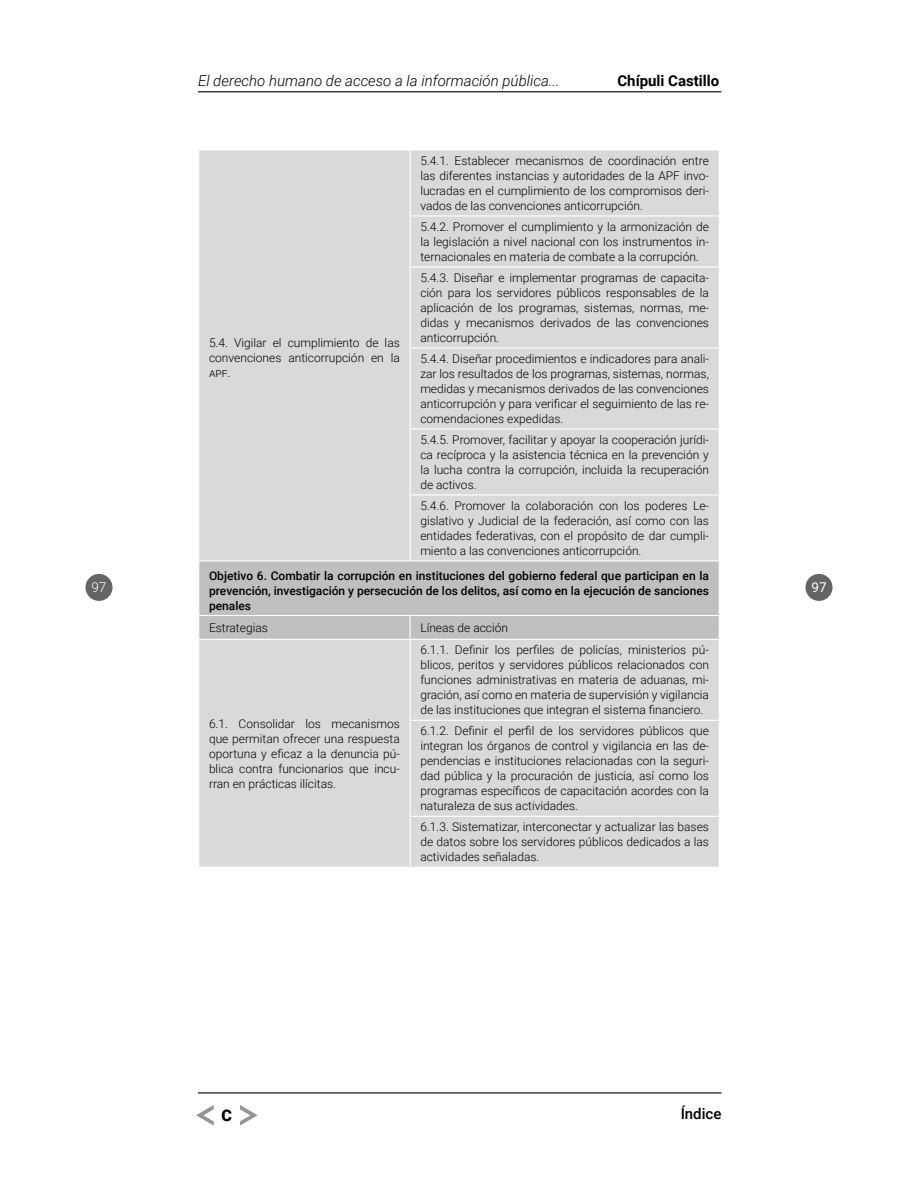
<style>
.page{position:relative;width:918px;height:1188px;background:#fff}
.page>*{position:absolute;margin:0;border:0;box-sizing:border-box;transform-origin:0 0}
.t1{font:900 16.05px "Roboto";color:#000}
.t2{font:italic 300 15px "Roboto";color:#000}
.t3{font:700 15px "Roboto";color:#000}
.t4{font:500 15px "Roboto";color:#000}
.t5{font:300 13.5px "Roboto";color:#fff}
.t6{font:13.5px "Roboto";color:#fff}
.t7{font:300 12px/15px "Roboto";color:#000;text-align:justify}
.t8{font:500 12px/15px "Roboto";color:#000;text-align:justify}
</style>
<div class="page">
<div style="left:86px;top:574px;width:26px;height:27px;background:#636466;border-radius:50%"></div>
<div style="left:806px;top:574px;width:27px;height:27px;background:#636466;border-radius:50%"></div>
<hr style="left:198px;top:91px;width:524px;height:1px;background:#000">
<hr style="left:198px;top:1092px;width:524px;height:2px;background:#000">
<svg style="left:196px;top:1105px;width:18px;height:21px"></svg>
<svg style="left:240px;top:1105px;width:18px;height:21px"></svg>
<div style="left:199px;top:151px;width:520px;height:409px;background:#d9d9d9"></div>
<div style="left:199px;top:640px;width:520px;height:227px;background:#d9d9d9"></div>
<hr style="left:410px;top:151px;width:1px;height:64px;background:#fff">
<hr style="left:410px;top:215px;width:310px;height:2px;background:#fff">
<hr style="left:410px;top:217px;width:1px;height:49px;background:#fff">
<hr style="left:410px;top:266px;width:310px;height:2px;background:#fff">
<hr style="left:410px;top:268px;width:1px;height:79px;background:#fff">
<hr style="left:410px;top:347px;width:310px;height:2px;background:#fff">
<hr style="left:410px;top:349px;width:1px;height:79px;background:#fff">
<hr style="left:410px;top:428px;width:310px;height:2px;background:#fff">
<hr style="left:410px;top:430px;width:1px;height:64px;background:#fff">
<hr style="left:410px;top:494px;width:310px;height:2px;background:#fff">
<hr style="left:410px;top:496px;width:1px;height:64px;background:#fff">
<div style="left:199px;top:561px;width:520px;height:78px;background:#bfbfbf"></div>
<hr style="left:410px;top:640px;width:1px;height:80px;background:#fff">
<hr style="left:410px;top:720px;width:310px;height:1px;background:#fff">
<hr style="left:410px;top:721px;width:1px;height:95px;background:#fff">
<hr style="left:410px;top:816px;width:310px;height:1px;background:#fff">
<hr style="left:410px;top:817px;width:1px;height:50px;background:#fff">
<p class="t2" style="left:198px;top:70px;width:363px">El derecho humano de acceso a la información pública...</p>
<p class="t3" style="left:617px;top:70px;width:103px">Chípuli Castillo</p>
<p class="t7" style="left:420px;top:153px;width:290px">5.4.1. Establecer mecanismos de coordinación entre las diferentes instancias y autoridades de la APF invo&shy;lucradas en el cumplimiento de los compromisos deri&shy;vados de las convenciones anticorrupción.</p>
<p class="t7" style="left:420px;top:219px;width:290px">5.4.2. Promover el cumplimiento y la armonización de la legislación a nivel nacional con los instrumentos in&shy;ternacionales en materia de combate a la corrupción.</p>
<p class="t7" style="left:420px;top:270px;width:290px">5.4.3. Diseñar e implementar programas de capacita&shy;ción para los servidores públicos responsables de la aplicación de los programas, sistemas, normas, me&shy;didas y mecanismos derivados de las convenciones anticorrupción.</p>
<p class="t7" style="left:420px;top:351px;width:290px">5.4.4. Diseñar procedimientos e indicadores para anali&shy;zar los resultados de los programas, sistemas, normas, medidas y mecanismos derivados de las convenciones anticorrupción y para verificar el seguimiento de las re&shy;comendaciones expedidas.</p>
<p class="t7" style="left:420px;top:432px;width:290px">5.4.5. Promover, facilitar y apoyar la cooperación jurídi&shy;ca recíproca y la asistencia técnica en la prevención y la lucha contra la corrupción, incluida la recuperación de activos.</p>
<p class="t7" style="left:420px;top:498px;width:290px">5.4.6. Promover la colaboración con los poderes Le&shy;gislativo y Judicial de la federación, así como con las entidades federativas, con el propósito de dar cumpli&shy;miento a las convenciones anticorrupción.</p>
<p class="t8" style="left:209px;top:567px;width:501px">Objetivo 6. Combatir la corrupción en instituciones del gobierno federal que participan en la prevención, investigación y persecución de los delitos, así como en la ejecución de sanciones penales</p>
<p class="t7" style="left:209px;top:620px;width:60px">Estrategias</p>
<p class="t7" style="left:420px;top:620px;width:89px">Líneas de acción</p>
<p class="t7" style="left:209px;top:335px;width:192px">5.4. Vigilar el cumplimiento de las convenciones anticorrupción en la apf.</p>
<p class="t5" style="left:92px;top:578px;width:16px">97</p>
<p class="t6" style="left:811px;top:578px;width:17px">97</p>
<p class="t7" style="left:209px;top:716px;width:192px">6.1. Consolidar los mecanismos que permitan ofrecer una respuesta oportuna y eficaz a la denuncia pú&shy;blica contra funcionarios que incu&shy;rran en prácticas ilícitas.</p>
<p class="t7" style="left:420px;top:642px;width:290px">6.1.1. Definir los perfiles de policías, ministerios pú&shy;blicos, peritos y servidores públicos relacionados con funciones administrativas en materia de aduanas, mi&shy;gración, así como en materia de supervisión y vigilancia de las instituciones que integran el sistema financiero.</p>
<p class="t7" style="left:420px;top:723px;width:290px">6.1.2. Definir el perfil de los servidores públicos que integran los órganos de control y vigilancia en las de&shy;pendencias e instituciones relacionadas con la seguri&shy;dad pública y la procuración de justicia, así como los programas específicos de capacitación acordes con la naturaleza de sus actividades.</p>
<p class="t7" style="left:420px;top:819px;width:290px">6.1.3. Sistematizar, interconectar y actualizar las bases de datos sobre los servidores públicos dedicados a las actividades señaladas.</p>
<h1 class="t1" style="left:221px;top:1104px;width:12px">C</h1>
<p class="t4" style="left:681px;top:1103px;width:42px">Índice</p>
</div>
